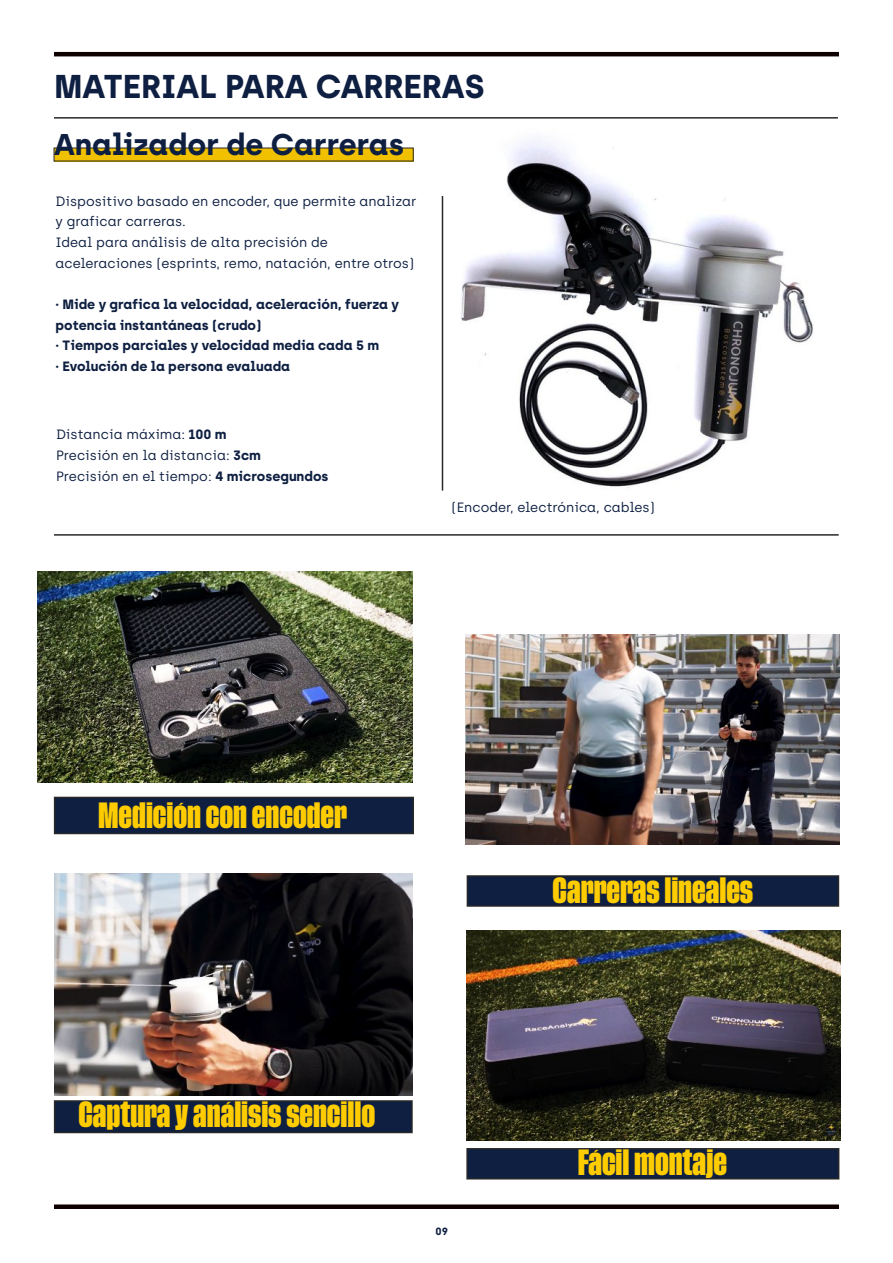
<style>
.page{position:relative;width:893px;height:1263px;background:#fff}
.page>*{position:absolute;margin:0;border:0;box-sizing:border-box;transform-origin:0 0}
.t1{font:700 33px "Archia";color:#0e1f41}
.t2{font:700 30px "Archia";color:#0e1f41}
.t3{font:700 27px "Tusker Grotesk 5700";color:#fc0}
.t4{font:13.5px/20.7px "Archia";color:#0e1f41}
.t5{font:700 13.5px/20.7px "Archia";color:#0e1f41}
.t6{font:700 10.5px "Archia";color:#0e1f41}
.s1{font-weight:700}
</style>
<div class="page">
<hr style="left:54px;top:52px;width:785px;height:4px;background:#0f0000">
<div style="left:54px;top:1204px;width:785px;height:5px;background:#0f0000"></div>
<img style="left:461px;top:140px;width:352px;height:348px">
<div style="left:54px;top:148px;width:359px;height:13px;background:#f1c100"></div>
<hr style="left:442px;top:196px;width:1px;height:295px;background:#282828">
<img style="left:466px;top:634px;width:373px;height:210px">
<img style="left:37px;top:572px;width:376px;height:210px">
<div style="left:55px;top:797px;width:358px;height:36px;background:#0e1f41"></div>
<div style="left:54px;top:797px;width:360px;height:37px;border:2px solid #282828"></div>
<div style="left:467px;top:876px;width:371px;height:30px;background:#0e1f41"></div>
<div style="left:467px;top:875px;width:372px;height:32px;border:2px solid #282828"></div>
<img style="left:55px;top:873px;width:358px;height:222px">
<div style="left:55px;top:1101px;width:357px;height:31px;background:#0e1f41"></div>
<div style="left:54px;top:1100px;width:359px;height:33px;border:2px solid #282828"></div>
<img style="left:466px;top:930px;width:374px;height:210px">
<div style="left:467px;top:1149px;width:372px;height:30px;background:#0e1f41"></div>
<div style="left:466px;top:1148px;width:373px;height:31px;border:2px solid #282828"></div>
<hr style="left:54px;top:117px;width:784px;height:2px;background:#282828">
<hr style="left:54px;top:534px;width:785px;height:2px;background:#282828">
<h1 class="t1" style="left:54px;top:67px;width:432px">MATERIAL PARA CARRERAS</h1>
<h2 class="t2" style="left:54px;top:126px;width:352px">Analizador de Carreras</h2>
<p class="t4" style="left:55px;top:190px;width:363px">Dispositivo basado en encoder, que permite analizar y graficar carreras.<br>Ideal para análisis de alta precisión de aceleraciones (esprints, remo, natación, entre otros)</p>
<p class="t5" style="left:55px;top:294px;width:345px">· Mide y grafica la velocidad, aceleración, fuerza y potencia instantáneas (crudo)<br>· Tiempos parciales y velocidad media cada 5 m<br>· Evolución de la persona evaluada</p>
<p class="t4" style="left:56px;top:424px;width:274px">Distancia máxima: <span class="s1">100 m<br></span>Precisión en la distancia: <span class="s1">3cm<br></span>Precisión en el tiempo: <span class="s1">4 microsegundos</span></p>
<p class="t4" style="left:452px;top:497px;width:205px">(Encoder, electrónica, cables)</p>
<h3 class="t3" style="left:98px;top:804px;width:251px">Medición con encoder</h3>
<h3 class="t3" style="left:79px;top:1102px;width:298px">Captura y análisis sencillo</h3>
<p class="t6" style="left:435px;top:1225px;width:14px">09</p>
<h3 class="t3" style="left:553px;top:879px;width:202px">Carreras lineales</h3>
<h3 class="t3" style="left:578px;top:1151px;width:151px">Fácil montaje</h3>
</div>
